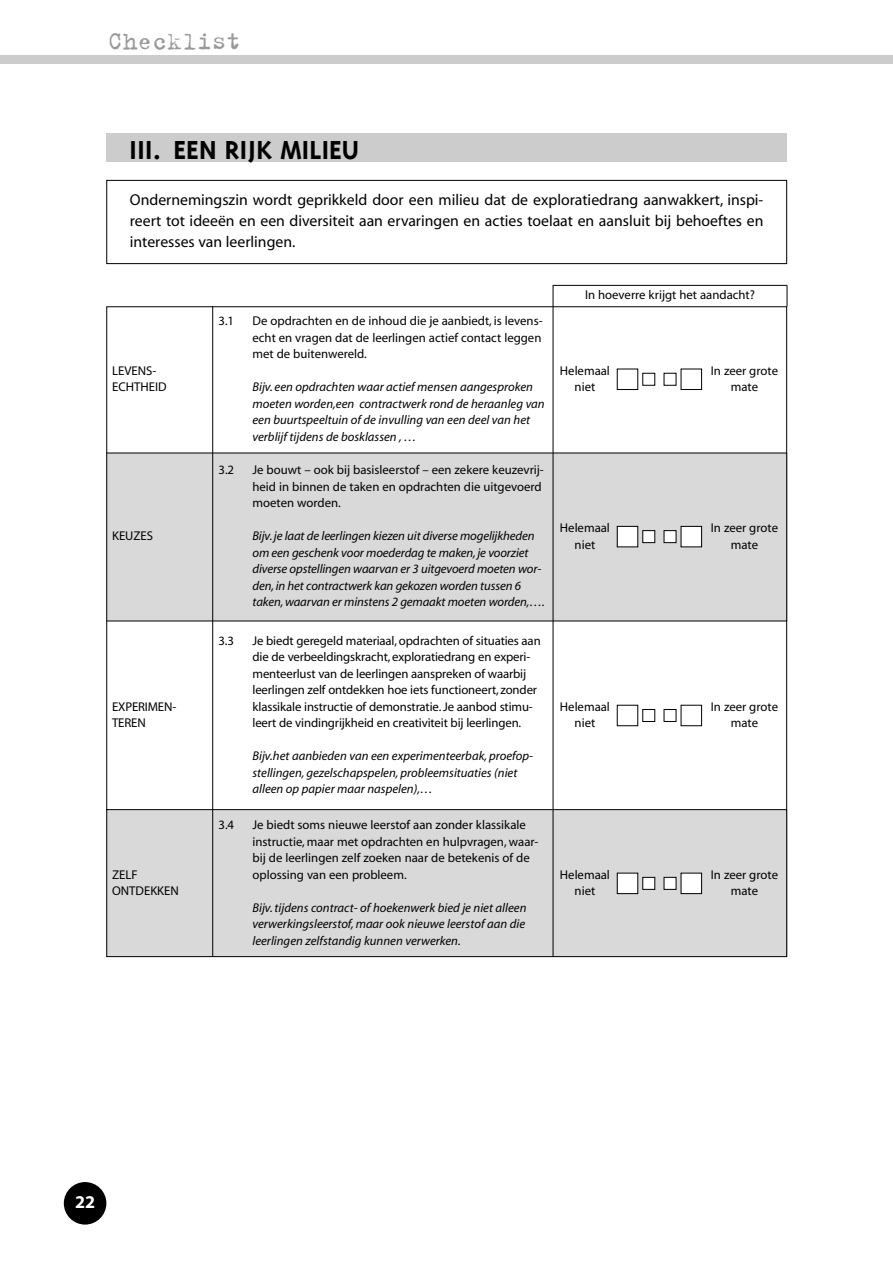
<style>
.page{position:relative;width:893px;height:1263px;background:#fff}
.page>*{position:absolute;margin:0;border:0;box-sizing:border-box;transform-origin:0 0}
.t1{font:700 30px "Triplex";color:#000}
.t2{font:27px "Trixie";color:#999}
.t3{font:700 18px "Myriad";color:#fff}
.t4{font:15.75px/21px "Myriad";color:#000;text-align:justify}
.t5{font:12.75px/16.5px "Myriad";color:#000;text-align:center}
.t6{font:italic 12.75px/16.5px "Myriad";color:#000}
</style>
<div class="page">
<div style="left:106px;top:134px;width:681px;height:28px;background:#ccc"></div>
<div style="left:0;top:55px;width:892px;height:9px;background:#ccc"></div>
<div style="left:64px;top:1182px;width:42px;height:43px;background:#000;border-radius:50%"></div>
<svg style="left:553px;top:285px;width:234px;height:21px"></svg>
<div style="left:106px;top:180px;width:681px;height:84px;border:1px solid #000"></div>
<hr style="left:552px;top:285px;width:1px;height:672px;background:#000">
<svg style="left:106px;top:306px;width:681px;height:651px"></svg>
<h2 class="t2" style="left:108px;top:32px;width:135px">Checklist</h2>
<h1 class="t1" style="left:129px;top:138px;width:231px">III. EEN RIJK MILIEU</h1>
<p class="t4" style="left:130px;top:190px;width:635px">Ondernemingszin wordt geprikkeld door een milieu dat de exploratiedrang aanwakkert, inspi&shy;reert tot ideeën en een diversiteit aan ervaringen en acties toelaat en aansluit bij behoeftes en interesses van leerlingen.</p>
<p class="t5" style="left:112px;top:363px;width:56px;text-align:left">LEVENS-<br>ECHTHEID</p>
<p class="t5" style="left:218px;top:314px;width:17px">3.1</p>
<p class="t5" style="left:252px;top:314px;width:292px;text-align:justify">De opdrachten en de inhoud die je aanbiedt, is levens&shy;echt en vragen dat de leerlingen actief contact leggen met de buitenwereld.</p>
<p class="t6" style="left:252px;top:380px;width:294px">Bijv. een opdrachten waar actief mensen aangesproken moeten worden,een contractwerk rond de heraanleg van een buurtspeeltuin of de invulling van een deel van het verblijf tijdens de bosklassen , …</p>
<p class="t5" style="left:585px;top:288px;width:171px">In hoeverre krijgt het aandacht?</p>
<p class="t5" style="left:560px;top:363px;width:51px">Helemaal niet</p>
<p class="t5" style="left:711px;top:363px;width:69px">In zeer grote mate</p>
<p class="t5" style="left:218px;top:463px;width:17px">3.2</p>
<p class="t5" style="left:252px;top:463px;width:293px;text-align:left">Je bouwt – ook bij basisleerstof – een zekere keuzevrij&shy;heid in binnen de taken en opdrachten die uitgevoerd moeten worden.</p>
<p class="t6" style="left:252px;top:529px;width:294px">Bijv. je laat de leerlingen kiezen uit diverse mogelijkheden om een geschenk voor moederdag te maken, je voorziet diverse opstellingen waarvan er 3 uitgevoerd moeten wor&shy;den, in het contractwerk kan gekozen worden tussen 6 taken, waarvan er minstens 2 gemaakt moeten worden,….</p>
<p class="t5" style="left:560px;top:521px;width:51px">Helemaal niet</p>
<p class="t5" style="left:112px;top:529px;width:43px">KEUZES</p>
<p class="t5" style="left:711px;top:520px;width:69px">In zeer grote mate</p>
<p class="t5" style="left:112px;top:699px;width:66px;text-align:left">EXPERIMEN-<br>TEREN</p>
<p class="t5" style="left:112px;top:867px;width:68px;text-align:left">ZELF<br>ONTDEKKEN</p>
<p class="t5" style="left:218px;top:633px;width:17px">3.3</p>
<p class="t5" style="left:252px;top:633px;width:290px;text-align:left">Je biedt geregeld materiaal, opdrachten of situaties aan die de verbeeldingskracht, exploratiedrang en experi&shy;menteerlust van de leerlingen aanspreken of waarbij leerlingen zelf ontdekken hoe iets functioneert, zonder klassikale instructie of demonstratie. Je aanbod stimu&shy;leert de vindingrijkheid en creativiteit bij leerlingen.</p>
<p class="t6" style="left:252px;top:748px;width:282px">Bijv.het aanbieden van een experimenteerbak, proefop&shy;stellingen, gezelschapspelen, probleemsituaties (niet alleen op papier maar naspelen),…</p>
<p class="t5" style="left:218px;top:817px;width:17px">3.4</p>
<p class="t5" style="left:252px;top:817px;width:287px;text-align:left">Je biedt soms nieuwe leerstof aan zonder klassikale instructie, maar met opdrachten en hulpvragen, waar&shy;bij de leerlingen zelf zoeken naar de betekenis of de oplossing van een probleem.</p>
<p class="t6" style="left:252px;top:900px;width:275px;text-align:justify">Bijv. tijdens contract- of hoekenwerk bied je niet alleen verwerkingsleerstof, maar ook nieuwe leerstof aan die leerlingen zelfstandig kunnen verwerken.</p>
<p class="t5" style="left:560px;top:699px;width:51px">Helemaal niet</p>
<p class="t5" style="left:711px;top:699px;width:69px">In zeer grote mate</p>
<p class="t5" style="left:560px;top:867px;width:51px">Helemaal niet</p>
<p class="t5" style="left:711px;top:867px;width:69px">In zeer grote mate</p>
<h3 class="t3" style="left:75px;top:1195px;width:21px">22</h3>
</div>
